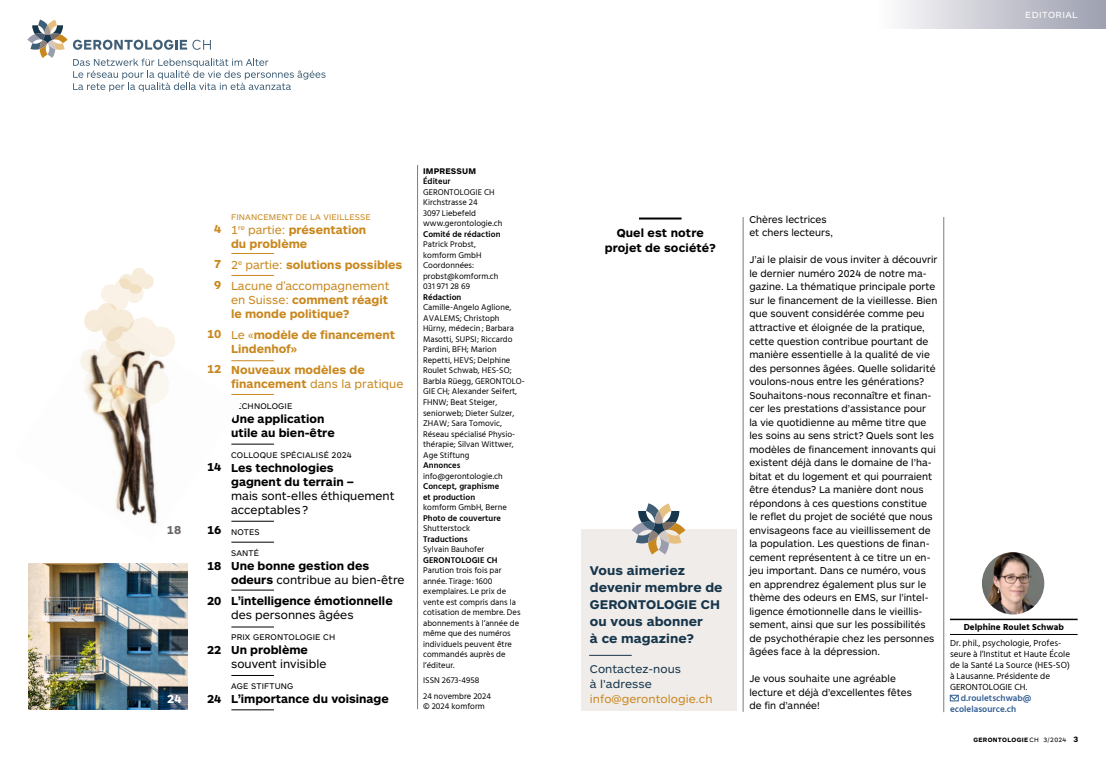
<style>
.page{position:relative;width:1106px;height:766px;background:#fff}
.page>*{position:absolute;margin:0;border:0;box-sizing:border-box;transform-origin:0 0}
.t1{font:700 13.1px/17px "ARS Maquette Pro";letter-spacing:.005em;color:#17364b}
.t2{font:700 12px/14px "ARS Maquette Pro";color:#000}
.t3{font:700 12px/14px "ARS Maquette Pro";color:#c9881e}
.t4{font:12px/14px "ARS Maquette Pro";color:#000}
.t5{font:12px/21px "ARS Maquette Pro";color:#c9881e}
.t6{font:700 12px "ARS Maquette Pro";color:#fff}
.t7{font:700 12px "ARS Maquette Pro";color:#6b6764}
.t8{font:11.6px/15px "ARS Maquette Pro";letter-spacing:.005em;color:#17364b}
.t9{font:11.6px "ARS Maquette Pro";letter-spacing:.005em;color:#c9881e}
.t10{font:10.3px/13.5px "ARS Maquette Pro";letter-spacing:.005em;color:#000}
.t11{font:9.2px "ARS Maquette Pro";letter-spacing:.05em;color:#fff}
.t12{font:9px/11px "Hind Siliguri";letter-spacing:.005em;color:#000}
.t13{font:600 9px/11px "Hind Siliguri";letter-spacing:.005em;color:#325d94}
.t14{font:700 9px "Hind Siliguri";letter-spacing:.005em;color:#000}
.t15{font:8.5px/10.5px "Hind Siliguri";letter-spacing:.005em;color:#000}
.t16{font:600 8.5px/10.5px "Hind Siliguri";letter-spacing:.005em;color:#000}
.t17{font:8.5px "ARS Maquette Pro";letter-spacing:.02em;color:#000}
.t18{font:8.5px "ARS Maquette Pro";letter-spacing:.02em;color:#c9881e}
.t19{font:700 8.5px "ARS Maquette Pro";letter-spacing:.02em;color:#000}
.t20{font:700 6.5px "ARS Maquette Pro";letter-spacing:.05em;color:#000}
.s1{font-weight:400}
.s2{font-weight:700}
.s3{font-size:8px}
</style>
<div class="page">
<div style="left:874px;top:0;width:232px;height:28px;background:linear-gradient(to right,#fffefe,#9c9eaf)"></div>
<img style="left:981px;top:552px;width:63px;height:62px;border-radius:31px">
<hr style="left:950px;top:618px;width:127px;height:2px;background:#000">
<hr style="left:950px;top:634px;width:127px;height:1px;background:#000">
<div style="left:950px;top:694px;width:8px;height:7px;border:1px solid #325d94"></div>
<svg style="left:949px;top:694px;width:9px;height:5px"></svg>
<hr style="left:743px;top:217px;width:1px;height:494px;background:#807c7a">
<hr style="left:943px;top:217px;width:1px;height:495px;background:#807c7a">
<hr style="left:417px;top:165px;width:1px;height:544px;background:#807c7a">
<svg style="left:27px;top:20px;width:298px;height:72px"></svg>
<div style="left:581px;top:529px;width:155px;height:181px;background:#efecea"></div>
<hr style="left:589px;top:654px;width:42px;height:1px;background:#17364b">
<svg style="left:632px;top:503px;width:53px;height:51px"></svg>
<hr style="left:639px;top:217px;width:42px;height:2px;background:#000">
<img style="left:28px;top:563px;width:159px;height:146px">
<hr style="left:231px;top:626px;width:43px;height:1px;background:#000">
<hr style="left:231px;top:589px;width:43px;height:1px;background:#000">
<hr style="left:231px;top:521px;width:43px;height:1px;background:#000">
<hr style="left:231px;top:444px;width:43px;height:1px;background:#000">
<hr style="left:231px;top:542px;width:43px;height:1px;background:#000">
<hr style="left:231px;top:253px;width:43px;height:1px;background:#c9881e">
<hr style="left:231px;top:275px;width:43px;height:1px;background:#c9881e">
<hr style="left:231px;top:360px;width:43px;height:1px;background:#c9881e">
<hr style="left:231px;top:394px;width:43px;height:1px;background:#c9881e">
<hr style="left:231px;top:675px;width:43px;height:1px;background:#000">
<hr style="left:231px;top:709px;width:43px;height:1px;background:#000">
<img style="left:102px;top:360px;width:140px;height:183px">
<svg style="left:80px;top:268px;width:95px;height:151px"></svg>
<p class="t7" style="left:167px;top:525px;width:16px">18</p>
<p class="t3" style="left:214px;top:223px;width:9px">4</p>
<p class="t3" style="left:214px;top:254px;width:9px;line-height:21px">7<br>9</p>
<p class="t3" style="left:207px;top:328px;width:16px">10</p>
<p class="t3" style="left:207px;top:363px;width:16px">12</p>
<p class="t2" style="left:207px;top:461px;width:16px">14</p>
<p class="t2" style="left:207px;top:524px;width:16px">16</p>
<p class="t2" style="left:207px;top:559px;width:16px">18</p>
<p class="t2" style="left:207px;top:594px;width:16px">20</p>
<p class="t2" style="left:207px;top:643px;width:16px">22</p>
<p class="t18" style="left:231px;top:212px;width:141px">FINANCEMENT DE LA VIEILLESSE</p>
<p class="t3" style="left:231px;top:223px;width:137px"><span class="s1">1</span><sup>re</sup> <span class="s1">partie:</span> présentation du problème</p>
<p class="t5" style="left:231px;top:254px;width:173px">2<sup>e</sup> partie: <span class="s2">solutions possibles<br></span>Lacune d’accompagnement</p>
<p class="t3" style="left:231px;top:293px;width:158px"><span class="s1">en Suisse:</span> comment réagit le monde politique?</p>
<p class="t3" style="left:231px;top:328px;width:165px"><span class="s1">Le «</span>modèle de financement<br>Lindenhof»</p>
<p class="t3" style="left:231px;top:363px;width:174px">Nouveaux modèles de financement <span class="s1">dans la pratique</span></p>
<p class="t17" style="left:231px;top:401px;width:63px">TECHNOLOGIE</p>
<p class="t2" style="left:231px;top:412px;width:105px">Une application utile au bien-être</p>
<p class="t17" style="left:231px;top:450px;width:122px">COLLOQUE SPÉCIALISÉ 2024</p>
<p class="t2" style="left:231px;top:461px;width:124px">Les technologies gagnent du terrain –</p>
<p class="t4" style="left:231px;top:488px;width:165px">mais sont-elles éthiquement acceptables ?</p>
<p class="t17" style="left:231px;top:527px;width:30px">NOTES</p>
<p class="t17" style="left:231px;top:548px;width:30px">SANTÉ</p>
<p class="t2" style="left:231px;top:559px;width:175px">Une bonne gestion des odeurs <span class="s1">contribue au bien-être</span></p>
<p class="t2" style="left:231px;top:594px;width:163px">L’intelligence émotionnelle</p>
<p class="t4" style="left:231px;top:607px;width:124px">des personnes âgées</p>
<p class="t17" style="left:231px;top:632px;width:106px">PRIX GERONTOLOGIE CH</p>
<p class="t2" style="left:231px;top:643px;width:78px">Un problème</p>
<p class="t4" style="left:231px;top:656px;width:97px">souvent invisible</p>
<p class="t17" style="left:231px;top:681px;width:64px">AGE STIFTUNG</p>
<p class="t6" style="left:167px;top:694px;width:16px">24</p>
<p class="t2" style="left:231px;top:692px;width:159px">L’importance du voisinage</p>
<p class="t2" style="left:207px;top:692px;width:16px">24</p>
<p class="t19" style="left:423px;top:167px;width:54px">IMPRESSUM</p>
<p class="t16" style="left:423px;top:176px;width:29px">Éditeur</p>
<p class="t15" style="left:423px;top:187px;width:81px">GERONTOLOGIE CH<br>Kirchstrasse 24<br>3097 Liebefeld www.gerontologie.ch</p>
<p class="t16" style="left:423px;top:228px;width:79px">Comité de rédaction</p>
<p class="t15" style="left:423px;top:239px;width:77px">Patrick Probst, komform GmbH<br>Coordonnées: probst@komform.ch<br>031 971 28 69</p>
<p class="t16" style="left:423px;top:291px;width:40px">Rédaction</p>
<p class="t15" style="left:423px;top:302px;width:103px">Camille-Angelo Aglione,<br>AVALEMS; Christoph<br>Hürny, médecin ; Barbara<br>Masotti, SUPSI ; Riccardo<br>Pardini, BFH; Marion<br>Repetti, HEVS; Delphine<br>Roulet Schwab, HES-SO;<br>Barbla Rüegg, GERONTOLO-<br>GIE CH; Alexander Seifert,<br>FHNW; Beat Steiger, seniorweb; Dieter Sulzer,<br>ZHAW ; Sara Tomovic,<br>Réseau spécialisé Physio&shy;thérapie; Silvan Wittwer,<br>Age Stiftung</p>
<p class="t16" style="left:423px;top:459px;width:39px">Annonces</p>
<p class="t15" style="left:423px;top:470px;width:81px">info@gerontologie.ch</p>
<p class="t16" style="left:423px;top:480px;width:78px">Concept, graphisme et production</p>
<p class="t15" style="left:423px;top:502px;width:85px">komform GmbH, Berne</p>
<p class="t16" style="left:423px;top:512px;width:79px">Photo de couverture</p>
<p class="t15" style="left:423px;top:523px;width:49px">Shutterstock</p>
<p class="t16" style="left:423px;top:533px;width:46px">Traductions</p>
<p class="t15" style="left:423px;top:544px;width:63px">Sylvain Bauhofer</p>
<p class="t16" style="left:423px;top:554px;width:76px">GERONTOLOGIE CH</p>
<p class="t15" style="left:423px;top:565px;width:99px">Parution trois fois par année. Tirage : 1600 exemplaires. Le prix de vente est compris dans la cotisation de membre. Des abonnements à l’année de même que des numéros individuels peuvent être commandés auprès de l’éditeur.</p>
<p class="t15" style="left:423px;top:672px;width:69px;line-height:15.5px">ISSN 2673-4958<br>24 novembre 2024</p>
<p class="t15" style="left:423px;top:701px;width:63px">© 2024 komform</p>
<p class="t11" style="left:1025px;top:11px;width:54px">EDITORIAL</p>
<p class="t2" style="left:604px;top:225px;width:113px;line-height:15.5px;text-align:center">Quel est notre projet de société?</p>
<p class="t1" style="left:590px;top:562px;width:134px">Vous aimeriez devenir membre de<br>GERONTOLOGIE CH ou vous abonner<br>à ce magazine?</p>
<p class="t8" style="left:590px;top:660px;width:93px">Contactez-nous à l’adresse</p>
<p class="t9" style="left:590px;top:691px;width:124px">info@gerontologie.ch</p>
<p class="t10" style="left:749px;top:212px;width:85px">Chères lectrices et chers lecteurs,</p>
<p class="t10" style="left:749px;top:252px;width:190px">J’ai le plaisir de vous inviter à découvrir le dernier numéro 2024 de notre ma&shy;gazine. La thématique principale porte sur le financement de la vieillesse. Bien que souvent considérée comme peu attractive et éloignée de la pratique, cette question contribue pourtant de manière essentielle à la qualité de vie des personnes âgées. Quelle solidarité voulons-nous entre les générations?<br>Souhaitons-nous reconnaître et finan&shy;cer les prestations d’assistance pour<br>la vie quotidienne au même titre que les soins au sens strict? Quels sont les modèles de financement innovants qui existent déjà dans le domaine de l’ha&shy;bitat et du logement et qui pourraient être étendus? La manière dont nous répondons à ces questions constitue le reflet du projet de société que nous envisageons face au vieillissement de la population. Les questions de finan&shy;cement représentent à ce titre un en&shy;jeu important. Dans ce numéro, vous en apprendrez également plus sur le thème des odeurs en EMS, sur l’intel&shy;ligence émotionnelle dans le vieillis&shy;sement, ainsi que sur les possibilités de psychothérapie chez les personnes âgées face à la dépression.</p>
<p class="t10" style="left:749px;top:671px;width:164px">Je vous souhaite une agréable lecture et déjà d’excellentes fêtes de fin d’année!</p>
<p class="t14" style="left:963px;top:623px;width:102px">Delphine Roulet Schwab</p>
<p class="t12" style="left:950px;top:637px;width:122px">Dr. phil., psychologie, Profes&shy;seure à l’Institut et Haute École de la Santé La Source (HES-SO) à Lausanne. Présidente de<br>GERONTOLOGIE CH.</p>
<p class="t13" style="left:950px;top:692px;width:83px;text-indent:11px">d.rouletschwab@ ecolelasource.ch</p>
<p class="t20" style="left:973px;top:736px;width:106px">GERONTOLOGIE <span class="s1">CH 3/2024</span> <span class="s3">3</span></p>
</div>
